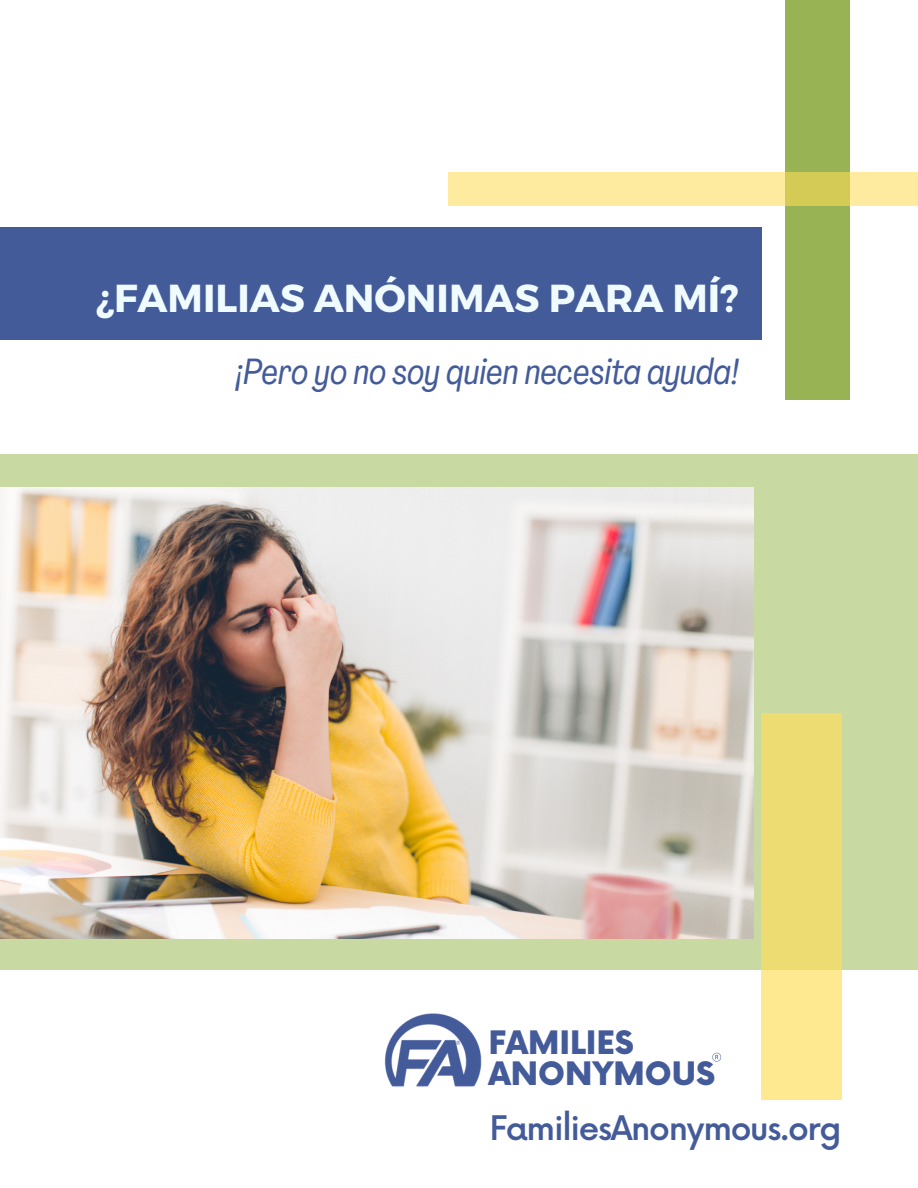
<style>
.page{position:relative;width:918px;height:1188px;background:#fff}
.page>*{position:absolute;margin:0;border:0;box-sizing:border-box;transform-origin:0 0}
.t1{font:700 39px "Montserrat";color:#f0fbff}
.t2{font:italic 36px "Agrandir Tight";color:#445b9a}
.t3{font:500 33px "Now";letter-spacing:-.04em;color:#445b9a}
.t4{font:900 31.5px/31.5px "Now";color:#445b9a}
</style>
<div class="page">
<div style="left:0;top:455px;width:918px;height:515px;background:#c9d9a2"></div>
<div style="left:786px;top:0;width:64px;height:399px;background:#98b354"></div>
<svg style="left:449px;top:172px;width:469px;height:34px;background:#f8e694"></svg>
<div style="left:0;top:227px;width:761px;height:112px;background:#445b9a"></div>
<img style="left:0;top:487px;width:754px;height:452px">
<svg style="left:761px;top:713px;width:81px;height:387px;background:#f3e07b"></svg>
<img style="left:385px;top:1013px;width:97px;height:74px">
<svg style="left:712px;top:1053px;width:9px;height:9px"></svg>
<p class="t1" style="left:96px;top:273px;width:645px">¿FAMILIAS ANÓNIMAS PARA MÍ?</p>
<p class="t2" style="left:235px;top:357px;width:505px">¡Pero yo no soy quien necesita ayuda!</p>
<h3 class="t4" style="left:488px;top:1029px;width:228px">FAMILIES<br>ANONYMOUS</h3>
<p class="t3" style="left:489px;top:1111px;width:354px">FamiliesAnonymous.org</p>
</div>
